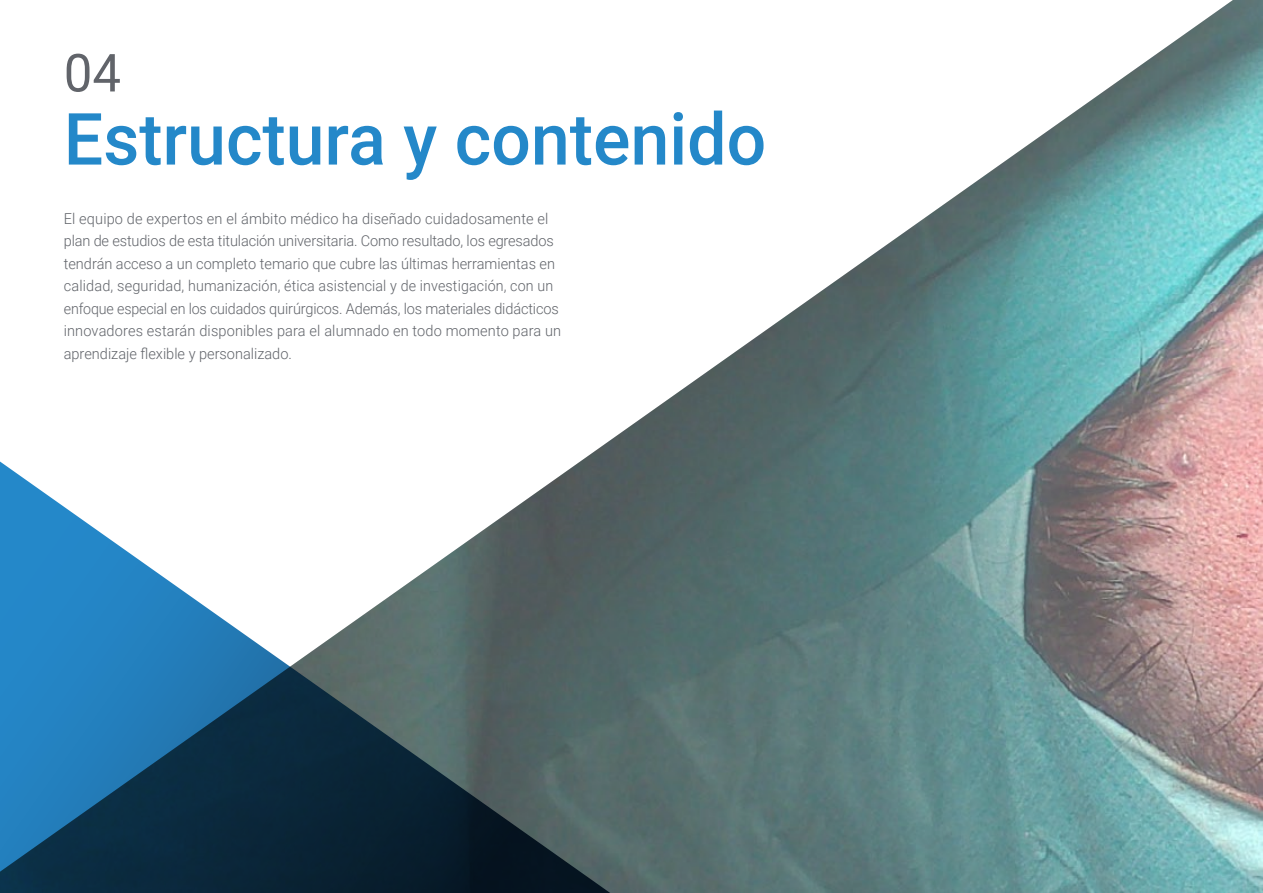
<style>
.page{position:relative;width:1263px;height:893px;background:#fff}
.page>*{position:absolute;margin:0;border:0;box-sizing:border-box;transform-origin:0 0}
.t1{font:500 72px "Roboto";color:#2488c9}
.t2{font:52.5px "Roboto";color:#61646a}
.t3{font:300 15px/22.5px "Roboto";color:#61646a}
</style>
<div class="page">
<img style="left:602px;top:0;width:661px;height:893px">
<svg style="left:0;top:446px;width:640px;height:447px"></svg>
<h2 class="t2" style="left:64px;top:36px;width:59px">04</h2>
<h1 class="t1" style="left:64px;top:89px;width:704px">Estructura y contenido</h1>
<p class="t3" style="left:64px;top:207px;width:499px">El equipo de expertos en el ámbito médico ha diseñado cuidadosamente el plan de estudios de esta titulación universitaria. Como resultado, los egresados tendrán acceso a un completo temario que cubre las últimas herramientas en calidad, seguridad, humanización, ética asistencial y de investigación, con un enfoque especial en los cuidados quirúrgicos. Además, los materiales didácticos innovadores estarán disponibles para el alumnado en todo momento para un aprendizaje flexible y personalizado.</p>
</div>
